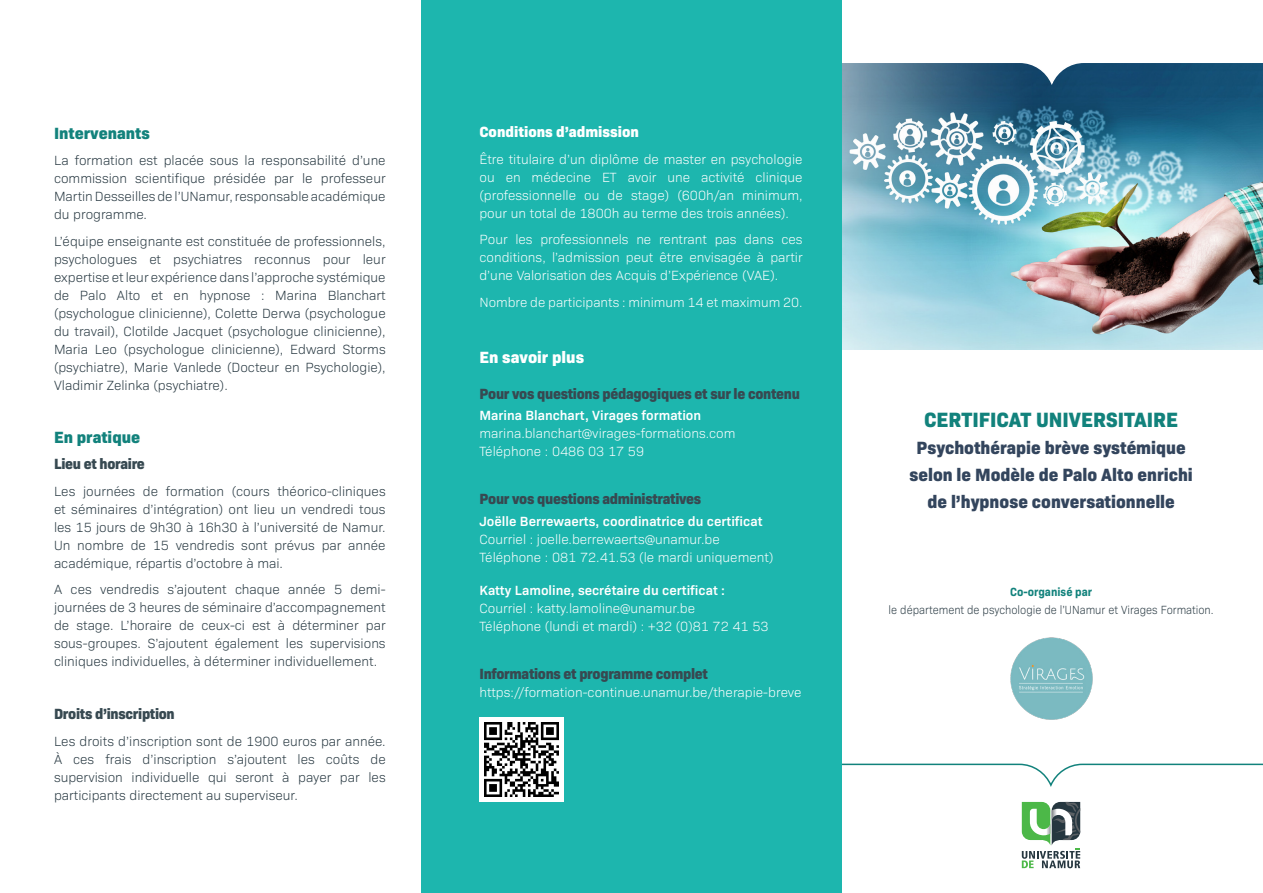
<style>
.page{position:relative;width:1263px;height:893px;background:#fff}
.page>*{position:absolute;margin:0;border:0;box-sizing:border-box;transform-origin:0 0}
.t1{font:800 21px "Bio Sans";color:#12827c}
.t2{font:800 18px/27px "Bio Sans";color:#33455d;text-align:center}
.t3{font:800 16.5px "Bio Sans";color:#12827c}
.t4{font:800 16.5px "Bio Sans";color:#fff}
.t5{font:800 15px "Bio Sans";letter-spacing:-.02em;color:#374951;scale:.96 1}
.t6{font:800 15px "Bio Sans";color:#fff}
.t7{font:300 13.5px/18px "Bio Sans";color:#263740;text-align:justify}
.t8{font:300 13.5px/18px "Bio Sans";color:#fff;text-align:justify}
.t9{font:600 13.5px "Bio Sans";color:#fff}
.t10{font:300 12px "Bio Sans";color:#263740;scale:.92 1}
.t11{font:700 12px "Bio Sans";color:#12827c;scale:.94 1}
</style>
<div class="page">
<img style="left:842px;top:87px;width:421px;height:262px">
<svg style="left:842px;top:763px;width:421px;height:24px"></svg>
<svg style="left:1022px;top:802px;width:58px;height:66px"></svg>
<img style="left:1010px;top:637px;width:83px;height:83px">
<svg style="left:842px;top:63px;width:421px;height:24px;background:#306080"></svg>
<div style="left:421px;top:0;width:421px;height:893px;background:#1db6ae"></div>
<div style="left:479px;top:717px;width:85px;height:85px;background:#fff"></div>
<img style="left:485px;top:722px;width:74px;height:74px">
<p class="t3" style="left:54px;top:120px;width:98px">Intervenants</p>
<p class="t7" style="left:54px;top:151px;width:333px">La formation est placée sous la responsabilité d’une commission scientifique présidée par le professeur Martin Desseilles de l’UNamur, responsable académique du programme.</p>
<p class="t7" style="left:54px;top:231px;width:333px">L’équipe enseignante est constituée de professionnels, psychologues et psychiatres reconnus pour leur expertise et leur expérience dans l’approche systémique de Palo Alto et en hypnose : Marina Blanchart (psychologue clinicienne), Colette Derwa (psychologue du travail), Clotilde Jacquet (psychologue clinicienne), Maria Leo (psychologue clinicienne), Edward Storms (psychiatre), Marie Vanlede (Docteur en Psychologie), Vladimir Zelinka (psychiatre).</p>
<p class="t3" style="left:54px;top:424px;width:88px">En pratique</p>
<p class="t5" style="left:54px;top:452px;width:96px">Lieu et horaire</p>
<p class="t7" style="left:54px;top:481px;width:333px">Les journées de formation (cours théorico-cliniques et séminaires d’intégration) ont lieu un vendredi tous les 15 jours de 9h30 à 16h30 à l’université de Namur.<br>Un nombre de 15 vendredis sont prévus par année académique, répartis d’octobre à mai.</p>
<p class="t7" style="left:54px;top:580px;width:333px">A ces vendredis s’ajoutent chaque année 5 demi&shy;journées de 3 heures de séminaire d’accompagnement de stage. L’horaire de ceux-ci est à déterminer par sous-groupes. S’ajoutent également les supervisions cliniques individuelles, à déterminer individuellement.</p>
<p class="t5" style="left:54px;top:702px;width:127px">Droits d’inscription</p>
<p class="t7" style="left:54px;top:731px;width:333px">Les droits d’inscription sont de 1900 euros par année.<br>À ces frais d’inscription s’ajoutent les coûts de supervision individuelle qui seront à payer par les participants directement au superviseur.</p>
<p class="t6" style="left:479px;top:120px;width:161px">Conditions d’admission</p>
<p class="t8" style="left:479px;top:149px;width:325px">Être titulaire d’un diplôme de master en psychologie ou en médecine ET avoir une activité clinique (professionnelle ou de stage) (600h/an minimum, pour un total de 1800h au terme des trois années).</p>
<p class="t8" style="left:479px;top:230px;width:325px">Pour les professionnels ne rentrant pas dans ces conditions, l’admission peut être envisagée à partir d’une Valorisation des Acquis d’Expérience (VAE).</p>
<p class="t8" style="left:479px;top:292px;width:325px">Nombre de participants : minimum 14 et maximum 20.</p>
<p class="t4" style="left:479px;top:344px;width:106px">En savoir plus</p>
<p class="t5" style="left:479px;top:382px;width:335px">Pour vos questions pédagogiques et sur le contenu</p>
<p class="t9" style="left:479px;top:405px;width:223px">Marina Blanchart, Virages formation</p>
<p class="t8" style="left:479px;top:423px;width:257px">marina.blanchart@virages-formations.com</p>
<p class="t8" style="left:479px;top:441px;width:166px">Téléphone : 0486 03 17 59</p>
<p class="t5" style="left:479px;top:487px;width:233px">Pour vos questions administratives</p>
<p class="t9" style="left:479px;top:512px;width:284px">Joëlle Berrewaerts, coordinatrice du certificat</p>
<p class="t8" style="left:479px;top:530px;width:242px">Courriel : joelle.berrewaerts@unamur.be</p>
<p class="t8" style="left:479px;top:548px;width:296px">Téléphone : 081 72.41.53 (le mardi uniquement)</p>
<p class="t9" style="left:479px;top:581px;width:247px">Katty Lamoline, secrétaire du certificat :</p>
<p class="t8" style="left:479px;top:599px;width:217px">Courriel : katty.lamoline@unamur.be</p>
<p class="t8" style="left:479px;top:617px;width:291px">Téléphone (lundi et mardi) : +32 (0)81 72 41 53</p>
<p class="t5" style="left:479px;top:662px;width:239px">Informations et programme complet</p>
<p class="t8" style="left:479px;top:683px;width:324px">https://formation-continue.unamur.be/therapie-breve</p>
<p class="t1" style="left:924px;top:403px;width:255px">CERTIFICAT UNIVERSITAIRE</p>
<p class="t2" style="left:909px;top:432px;width:285px">Psychothérapie brève systémique selon le Modèle de Palo Alto enrichi de l’hypnose conversationnelle</p>
<p class="t11" style="left:1010px;top:583px;width:89px">Co-organisé par</p>
<p class="t10" style="left:889px;top:601px;width:355px">le département de psychologie de l’UNamur et Virages Formation.</p>
</div>
